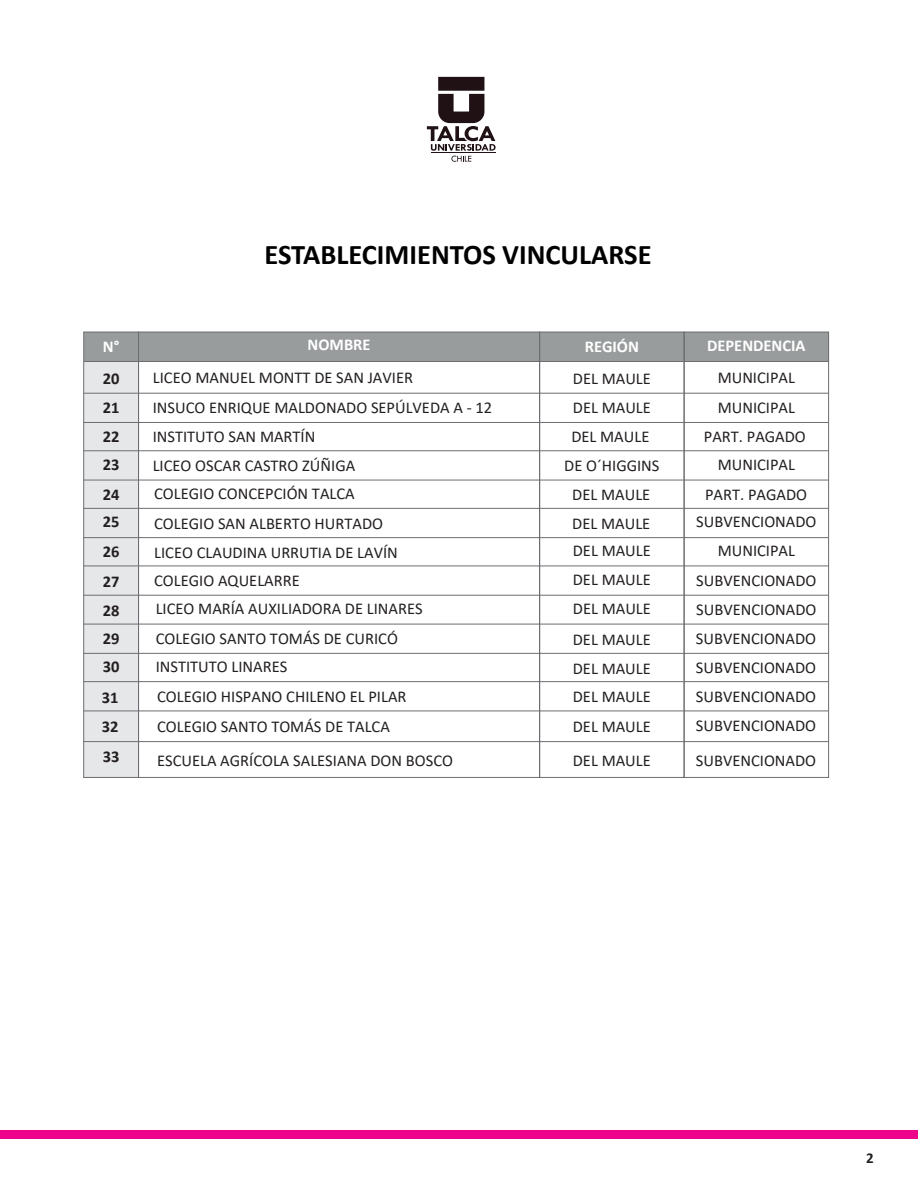
<style>
.page{position:relative;width:918px;height:1188px;background:#fff}
.page>*{position:absolute;margin:0;border:0;box-sizing:border-box;transform-origin:0 0}
.t1{font:700 28.5px "Calibri";color:#000001}
.t2{font:16.5px/29.2px "Calibri";color:#231f20}
.t3{font:700 16.5px/28.7px "Calibri";color:#231f20;text-align:justify}
.t4{font:700 16.5px "Calibri";color:#fff}
.t5{font:700 15px "Calibri";color:#231f20}
</style>
<div class="page">
<div style="left:0;top:1131px;width:918px;height:8px;background:#ed028c"></div>
<svg style="left:427px;top:77px;width:69px;height:85px"></svg>
<hr style="left:431px;top:152px;width:64px;height:1px;background:#1f1114">
<div style="left:84px;top:339px;width:53px;height:438px;background:#e6e7e9"></div>
<div style="left:84px;top:332px;width:745px;height:29px;background:#999c9d"></div>
<div style="left:83px;top:332px;width:56px;height:446px;border:1px solid #6c6d70"></div>
<div style="left:684px;top:332px;width:145px;height:446px;border:1px solid #6c6d70"></div>
<div style="left:539px;top:332px;width:145px;height:446px;border:1px solid #6c6d70"></div>
<hr style="left:84px;top:361px;width:745px;height:1px;background:#6c6d70">
<hr style="left:84px;top:393px;width:745px;height:1px;background:#6c6d70">
<hr style="left:84px;top:422px;width:745px;height:1px;background:#6c6d70">
<hr style="left:84px;top:450px;width:745px;height:1px;background:#6c6d70">
<hr style="left:84px;top:480px;width:745px;height:1px;background:#6c6d70">
<hr style="left:84px;top:508px;width:745px;height:1px;background:#6c6d70">
<hr style="left:84px;top:537px;width:745px;height:1px;background:#6c6d70">
<hr style="left:84px;top:566px;width:745px;height:1px;background:#6c6d70">
<hr style="left:84px;top:595px;width:745px;height:1px;background:#6c6d70">
<hr style="left:84px;top:624px;width:745px;height:1px;background:#6c6d70">
<hr style="left:84px;top:653px;width:745px;height:1px;background:#6c6d70">
<hr style="left:84px;top:681px;width:745px;height:1px;background:#6c6d70">
<hr style="left:84px;top:711px;width:745px;height:1px;background:#6c6d70">
<hr style="left:84px;top:741px;width:745px;height:1px;background:#6c6d70">
<h1 class="t1" style="left:264px;top:235px;width:389px">ESTABLECIMIENTOS VINCULARSE</h1>
<p class="t4" style="left:103px;top:335px;width:18px">N°</p>
<p class="t4" style="left:308px;top:333px;width:64px">NOMBRE</p>
<p class="t4" style="left:585px;top:335px;width:56px">REGIÓN</p>
<p class="t4" style="left:707px;top:333px;width:100px">DEPENDENCIA</p>
<p class="t3" style="left:103px;top:364px;width:18px">20<br>21<br>22<br>23</p>
<p class="t3" style="left:103px;top:481px;width:18px;line-height:27.3px">24<br>25</p>
<p class="t3" style="left:103px;top:536px;width:18px;line-height:30.3px">26<br>27</p>
<p class="t3" style="left:103px;top:596px;width:18px">28<br>29<br>30</p>
<p class="t3" style="left:102px;top:683px;width:19px;line-height:29.2px">31<br>32<br>33</p>
<p class="t2" style="left:718px;top:362px;width:79px;line-height:30.5px">MUNICIPAL<br>MUNICIPAL</p>
<p class="t2" style="left:704px;top:421px;width:105px;text-align:center">PART. PAGADO<br>MUNICIPAL<br>PART. PAGADO</p>
<p class="t2" style="left:696px;top:507px;width:122px;text-align:center">SUBVENCIONADO<br>MUNICIPAL<br>SUBVENCIONADO<br>SUBVENCIONADO<br>SUBVENCIONADO<br>SUBVENCIONADO<br>SUBVENCIONADO<br>SUBVENCIONADO</p>
<p class="t2" style="left:696px;top:745px;width:122px">SUBVENCIONADO</p>
<p class="t2" style="left:153px;top:363px;width:341px;line-height:29.8px">LICEO MANUEL MONTT DE SAN JAVIER<br>INSUCO ENRIQUE MALDONADO SEPÚLVEDA A - 12</p>
<p class="t2" style="left:153px;top:421px;width:247px">INSTITUTO SAN MARTÍN<br>LICEO OSCAR CASTRO ZÚÑIGA<br>COLEGIO CONCEPCIÓN TALCA<br>COLEGIO SAN ALBERTO HURTADO<br>LICEO CLAUDINA URRUTIA DE LAVÍN</p>
<p class="t2" style="left:154px;top:565px;width:270px">COLEGIO AQUELARRE<br>LICEO MARÍA AUXILIADORA DE LINARES<br>COLEGIO SANTO TOMÁS DE CURICÓ<br>INSTITUTO LINARES<br>COLEGIO HISPANO CHILENO EL PILAR<br>COLEGIO SANTO TOMÁS DE TALCA</p>
<p class="t2" style="left:157px;top:745px;width:297px">ESCUELA AGRÍCOLA SALESIANA DON BOSCO</p>
<p class="t2" style="left:573px;top:745px;width:80px">DEL MAULE</p>
<p class="t2" style="left:573px;top:364px;width:80px">DEL MAULE</p>
<p class="t2" style="left:571px;top:393px;width:81px;line-height:28.3px">DEL MAULE<br>DEL MAULE</p>
<p class="t2" style="left:564px;top:450px;width:97px">DE O´HIGGINS</p>
<p class="t2" style="left:572px;top:479px;width:80px">DEL MAULE</p>
<p class="t2" style="left:572px;top:508px;width:80px">DEL MAULE</p>
<p class="t2" style="left:573px;top:536px;width:80px">DEL MAULE</p>
<p class="t2" style="left:573px;top:564px;width:80px">DEL MAULE</p>
<p class="t2" style="left:573px;top:594px;width:80px">DEL MAULE</p>
<p class="t2" style="left:573px;top:624px;width:80px">DEL MAULE</p>
<p class="t2" style="left:573px;top:654px;width:80px">DEL MAULE</p>
<p class="t2" style="left:573px;top:681px;width:80px">DEL MAULE</p>
<p class="t2" style="left:573px;top:711px;width:80px">DEL MAULE</p>
<p class="t5" style="left:866px;top:1147px;width:9px">2</p>
</div>
